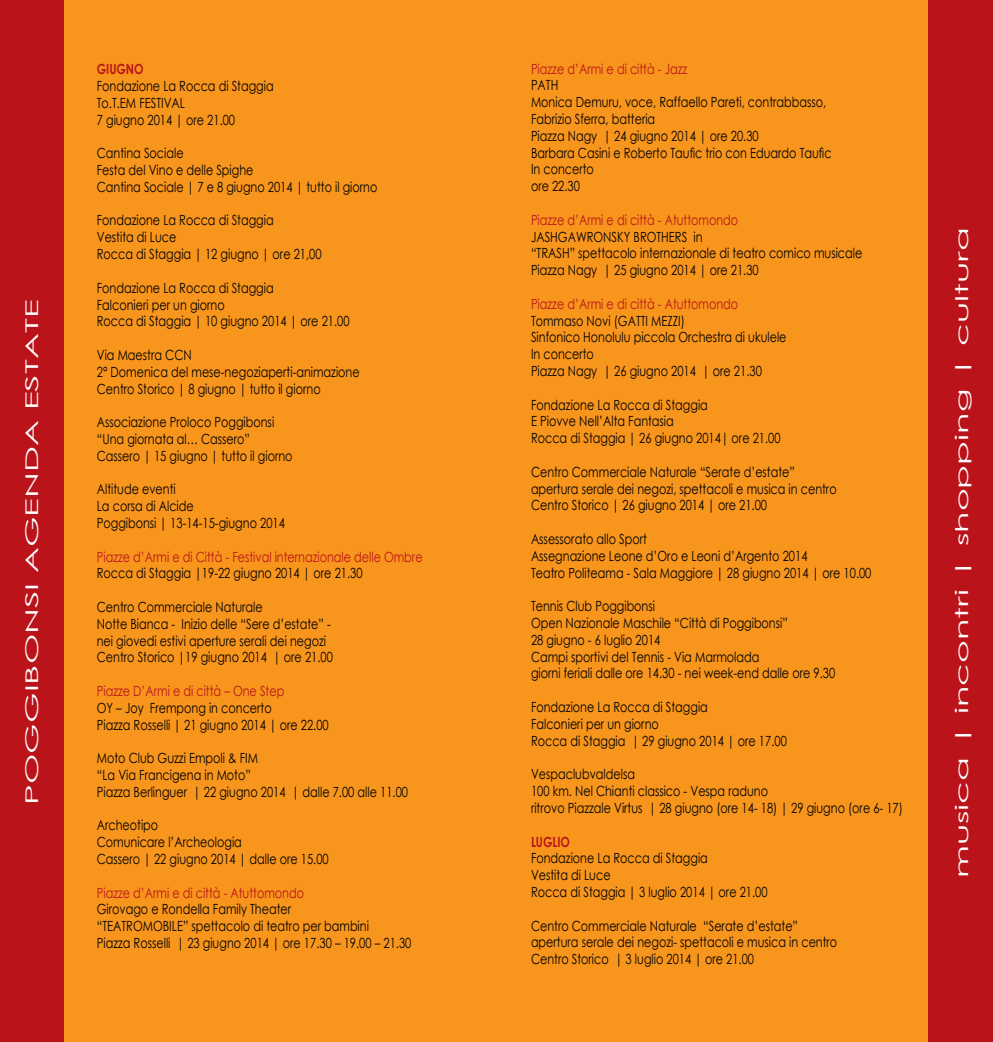
<style>
.page{position:relative;width:993px;height:1042px;background:#fff}
.page>*{position:absolute;margin:0;border:0;box-sizing:border-box;transform-origin:0 0}
.t1{font:17.5px "Century Gothic";color:#fff;scale:2 1}
.t2{font:14px/16.8px "Century Gothic";color:#000;scale:.8 1}
.t3{font:14px "Century Gothic";color:#ba141a;scale:.8 1}
.t4{font:700 14px "Century Gothic";color:#ba141a;scale:.8 1}
</style>
<div class="page">
<div style="left:0;top:0;width:992px;height:1042px;background:#f8951d"></div>
<div style="left:928px;top:0;width:64px;height:1042px;background:#ba141a"></div>
<div style="left:0;top:0;width:63px;height:1042px;background:#ba141a"></div>
<p class="t1" style="left:20px;top:804px;width:254px;rotate:-90deg">POGGIBONSI AGENDA ESTATE</p>
<p class="t4" style="left:97px;top:59px;width:60px">GIUGNO</p>
<p class="t2" style="left:97px;top:77px;width:222px">Fondazione La Rocca di Staggia<br>To.T.EM FESTIVAL<br>7 giugno 2014 | ore 21.00</p>
<p class="t2" style="left:97px;top:145px;width:352px">Cantina Sociale<br>Festa del Vino e delle Spighe<br>Cantina Sociale | 7 e 8 giugno 2014 | tutto il giorno</p>
<p class="t2" style="left:97px;top:212px;width:282px">Fondazione La Rocca di Staggia<br>Vestita di Luce<br>Rocca di Staggia | 12 giugno | ore 21,00</p>
<p class="t2" style="left:97px;top:279px;width:317px">Fondazione La Rocca di Staggia<br>Falconieri per un giorno<br>Rocca di Staggia | 10 giugno 2014 | ore 21.00</p>
<p class="t2" style="left:97px;top:346px;width:330px">Via Maestra CCN<br>2° Domenica del mese-negoziaperti-animazione<br>Centro Storico | 8 giugno | tutto il giorno</p>
<p class="t2" style="left:97px;top:413px;width:246px">Associazione Proloco Poggibonsi “Una giornata al… Cassero”<br>Cassero | 15 giugno | tutto il giorno</p>
<p class="t2" style="left:97px;top:481px;width:237px">Altitude eventi<br>La corsa di Alcide<br>Poggibonsi | 13-14-15-giugno 2014</p>
<p class="t3" style="left:97px;top:547px;width:408px">Piazze d’Armi e di Città - Festival internazionale delle Ombre</p>
<p class="t2" style="left:97px;top:565px;width:334px">Rocca di Staggia |19-22 giugno 2014 | ore 21.30</p>
<p class="t2" style="left:97px;top:598px;width:296px">Centro Commerciale Naturale<br>Notte Bianca - Inizio delle “Sere d’estate” - nei giovedi estivi aperture serali dei negozi Centro Storico |19 giugno 2014 | ore 21.00</p>
<p class="t3" style="left:97px;top:681px;width:236px">Piazze D’Armi e di città – One Step</p>
<p class="t2" style="left:97px;top:699px;width:291px">OY – Joy Frempong in concerto<br>Piazza Rosselli | 21 giugno 2014 | ore 22.00</p>
<p class="t2" style="left:97px;top:749px;width:390px">Moto Club Guzzi Empoli &amp; FIM<br>“La Via Francigena in Moto”<br>Piazza Berlinguer | 22 giugno 2014 | dalle 7.00 alle 11.00</p>
<p class="t2" style="left:97px;top:817px;width:291px">Archeotipo<br>Comunicare l’Archeologia<br>Cassero | 22 giugno 2014 | dalle ore 15.00</p>
<p class="t3" style="left:97px;top:883px;width:260px">Piazze d’Armi e di città - Atuttomondo</p>
<p class="t2" style="left:97px;top:901px;width:394px">Girovago e Rondella Family Theater<br>“TEATROMOBILE” spettacolo di teatro per bambini<br>Piazza Rosselli | 23 giugno 2014 | ore 17.30 – 19.00 – 21.30</p>
<p class="t3" style="left:531px;top:59px;width:197px">Piazze d’Armi e di città - Jazz</p>
<p class="t2" style="left:531px;top:77px;width:377px">PATH<br>Monica Demuru, voce, Raffaello Pareti, contrabbasso,<br>Fabrizio Sferra, batteria<br>Piazza Nagy | 24 giugno 2014 | ore 20.30<br>Barbara Casini e Roberto Taufic trio con Eduardo Taufic<br>In concerto<br>ore 22.30</p>
<p class="t3" style="left:531px;top:210px;width:260px">Piazze d’Armi e di città - Atuttomondo</p>
<p class="t2" style="left:531px;top:228px;width:415px">JASHGAWRONSKY BROTHERS in<br>“TRASH” spettacolo internazionale di teatro comico musicale<br>Piazza Nagy | 25 giugno 2014 | ore 21.30</p>
<p class="t3" style="left:531px;top:294px;width:260px">Piazze d’Armi e di città - Atuttomondo</p>
<p class="t2" style="left:531px;top:312px;width:321px">Tommaso Novi (GATTI MEZZI)<br>Sinfonico Honolulu piccola Orchestra di ukulele<br>In concerto<br>Piazza Nagy | 26 giugno 2014 | ore 21.30</p>
<p class="t2" style="left:531px;top:396px;width:313px">Fondazione La Rocca di Staggia<br>E Piovve Nell’Alta Fantasia<br>Rocca di Staggia | 26 giugno 2014| ore 21.00</p>
<p class="t2" style="left:531px;top:463px;width:383px">Centro Commerciale Naturale “Serate d’estate” apertura serale dei negozi, spettacoli e musica in centro<br>Centro Storico | 26 giugno 2014 | ore 21.00</p>
<p class="t2" style="left:531px;top:530px;width:427px">Assessorato allo Sport<br>Assegnazione Leone d’Oro e Leoni d’Argento 2014<br>Teatro Politeama - Sala Maggiore | 28 giugno 2014 | ore 10.00</p>
<p class="t2" style="left:531px;top:597px;width:381px">Tennis Club Poggibonsi<br>Open Nazionale Maschile “Città di Poggibonsi”<br>28 giugno - 6 luglio 2014<br>Campi sportivi del Tennis - Via Marmolada<br>giorni feriali dalle ore 14.30 - nei week-end dalle ore 9.30</p>
<p class="t2" style="left:531px;top:698px;width:321px">Fondazione La Rocca di Staggia<br>Falconieri per un giorno<br>Rocca di Staggia | 29 giugno 2014 | ore 17.00</p>
<p class="t2" style="left:531px;top:765px;width:466px">Vespaclubvaldelsa<br>100 km. Nel Chianti classico - Vespa raduno<br>ritrovo Piazzale Virtus | 28 giugno (ore 14- 18) | 29 giugno (ore 6- 17)</p>
<p class="t4" style="left:531px;top:831px;width:50px">LUGLIO</p>
<p class="t2" style="left:531px;top:849px;width:297px">Fondazione La Rocca di Staggia<br>Vestita di Luce<br>Rocca di Staggia | 3 luglio 2014 | ore 21.00</p>
<p class="t2" style="left:531px;top:917px;width:384px">Centro Commerciale Naturale “Serate d’estate” apertura serale dei negozi- spettacoli e musica in centro<br>Centro Storico | 3 luglio 2014 | ore 21.00</p>
<p class="t1" style="left:949px;top:878px;width:327px;rotate:-90deg">musica | incontri | shopping | cultura</p>
</div>
